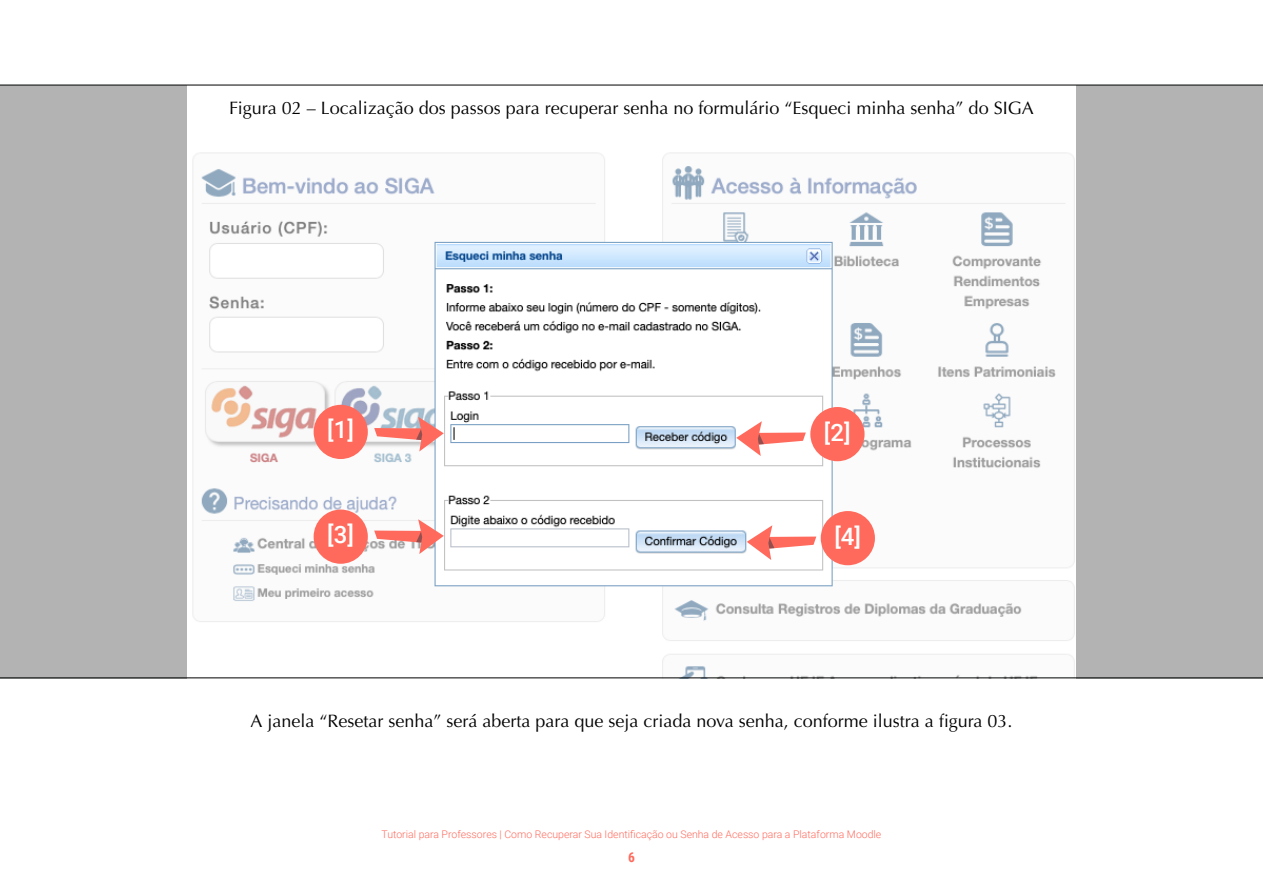
<style>
.page{position:relative;width:1263px;height:893px;background:#fff}
.page>*{position:absolute;margin:0;border:0;box-sizing:border-box;transform-origin:0 0}
.t1{font:500 24px "Roboto";color:#fff}
.t2{font:18px "Optima";color:#000}
.t3{font:700 13.5px "Roboto Condensed";color:#ff6a5c}
.t4{font:300 10.5px "Roboto";color:#ff6a5c}
</style>
<div class="page">
<img style="left:187px;top:152px;width:889px;height:527px">
<div style="left:0;top:85px;width:187px;height:593px;background:#b3b3b3"></div>
<div style="left:1076px;top:85px;width:187px;height:593px;background:#b3b3b3"></div>
<hr style="left:0;top:85px;width:1263px;height:1px;background:#000101">
<hr style="left:0;top:677px;width:1263px;height:1px;background:#000101">
<svg style="left:374px;top:417px;width:70px;height:34px"></svg>
<svg style="left:374px;top:519px;width:70px;height:35px"></svg>
<svg style="left:747px;top:525px;width:69px;height:35px"></svg>
<svg style="left:736px;top:421px;width:70px;height:35px"></svg>
<div style="left:314px;top:405px;width:54px;height:54px;background:#ff6a5c;border-radius:50%"></div>
<div style="left:810px;top:407px;width:54px;height:54px;background:#ff6a5c;border-radius:50%"></div>
<div style="left:314px;top:510px;width:54px;height:54px;background:#ff6a5c;border-radius:50%"></div>
<div style="left:821px;top:511px;width:54px;height:54px;background:#ff6a5c;border-radius:50%"></div>
<p class="t2" style="left:229px;top:97px;width:806px">Figura 02 – Localização dos passos para recuperar senha no formulário “Esqueci minha senha” do SIGA</p>
<h1 class="t1" style="left:327px;top:413px;width:28px">[1]</h1>
<h1 class="t1" style="left:824px;top:415px;width:28px">[2]</h1>
<h1 class="t1" style="left:327px;top:518px;width:28px">[3]</h1>
<h1 class="t1" style="left:834px;top:519px;width:28px">[4]</h1>
<p class="t2" style="left:250px;top:711px;width:763px">A janela “Resetar senha” será aberta para que seja criada nova senha, conforme ilustra a figura 03.</p>
<p class="t4" style="left:382px;top:827px;width:501px">Tutorial para Professores | Como Recuperar Sua Identificação ou Senha de Acesso para a Plataforma Moodle</p>
<p class="t3" style="left:628px;top:848px;width:8px">6</p>
</div>
